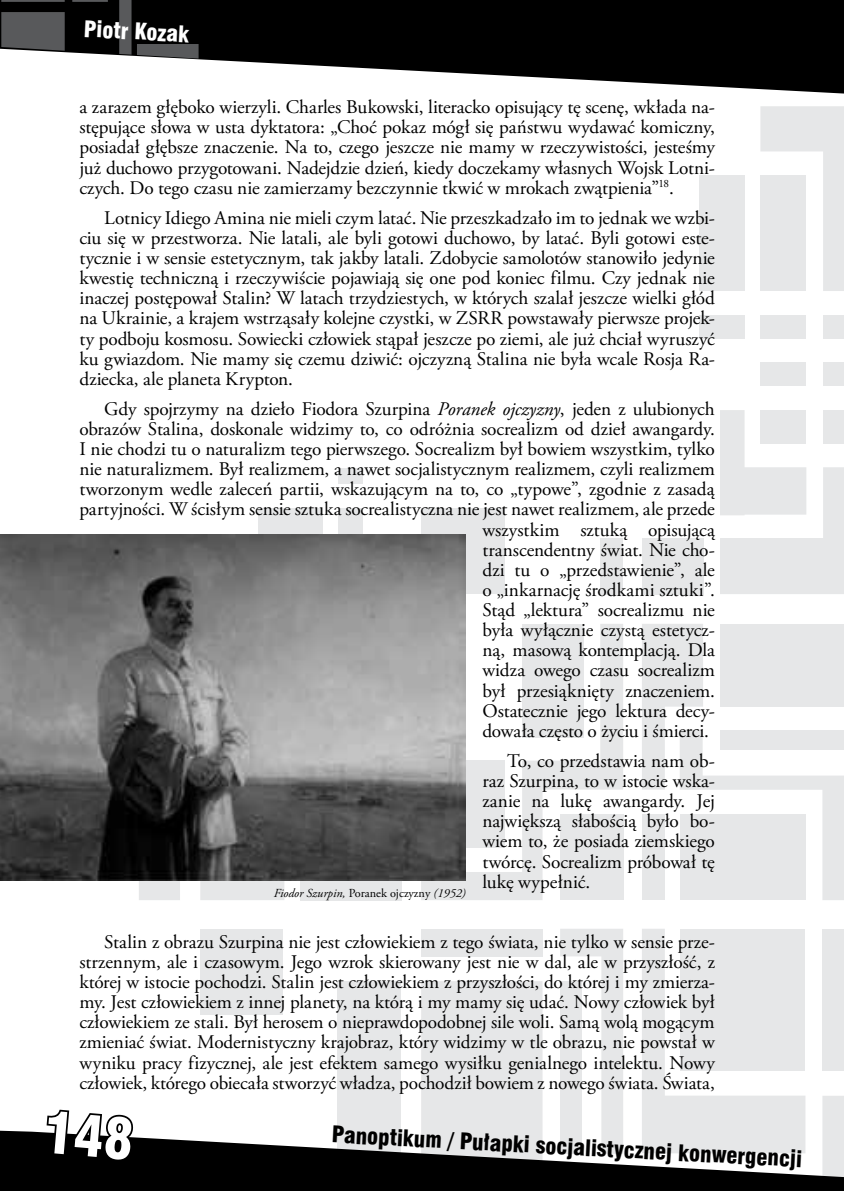
<style>
.page{position:relative;width:844px;height:1191px;background:#fff}
.page>*{position:absolute;margin:0;border:0;box-sizing:border-box;transform-origin:0 0}
.t1{font:21px "Swis 721 Blk Cn PL";color:#000}
.t2{font:21px "Swis 721 Blk Cn PL";color:#fff}
.t3{font:19.25px/20.1px "Adobe Garamond Pro";color:#000;text-align:justify}
.t4{font:italic 12.25px "Adobe Garamond Pro";color:#000}
.s1{font-style:italic}
.s2{font-style:normal}
</style>
<div class="page">
<div style="left:698px;top:175px;width:46px;height:116px;background:#e6e7e8"></div>
<div style="left:822px;top:315px;width:21px;height:23px;background:#e6e7e8"></div>
<div style="left:760px;top:315px;width:46px;height:23px;background:#e6e7e8"></div>
<div style="left:698px;top:315px;width:46px;height:23px;background:#e6e7e8"></div>
<div style="left:822px;top:362px;width:21px;height:24px;background:#e6e7e8"></div>
<div style="left:760px;top:362px;width:46px;height:24px;background:#e6e7e8"></div>
<div style="left:600px;top:538px;width:23px;height:56px;background:#e6e7e8"></div>
<div style="left:641px;top:538px;width:62px;height:56px;background:#e6e7e8"></div>
<div style="left:300px;top:872px;width:101px;height:28px;background:#e6e7e8"></div>
<div style="left:338px;top:981px;width:63px;height:210px;background:#e6e7e8"></div>
<div style="left:200px;top:929px;width:83px;height:85px;background:#e6e7e8"></div>
<div style="left:421px;top:508px;width:84px;height:86px;background:#e6e7e8"></div>
<div style="left:258px;top:508px;width:64px;height:34px;background:#e6e7e8"></div>
<div style="left:338px;top:508px;width:25px;height:34px;background:#e6e7e8"></div>
<div style="left:338px;top:468px;width:25px;height:15px;background:#e6e7e8"></div>
<svg style="left:760px;top:106px;width:83px;height:185px"></svg>
<svg style="left:642px;top:624px;width:201px;height:276px"></svg>
<svg style="left:421px;top:624px;width:202px;height:276px;fill:#e6e7e8"></svg>
<svg style="left:642px;top:929px;width:201px;height:201px"></svg>
<div style="left:200px;top:880px;width:84px;height:20px;background:#e6e7e8"></div>
<svg style="left:37px;top:880px;width:143px;height:20px"></svg>
<svg style="left:421px;top:929px;width:202px;height:201px"></svg>
<svg style="left:720px;top:410px;width:123px;height:184px"></svg>
<svg style="left:194px;top:0;width:649px;height:94px;fill:#000"></svg>
<svg style="left:0;top:0;width:198px;height:59px;background:#333334"></svg>
<svg style="left:0;top:1130px;width:843px;height:61px;fill:#000"></svg>
<img style="left:0;top:534px;width:466px;height:346px">
<svg style="left:45px;top:1109px;width:90px;height:55px"></svg>
<p class="t2" style="left:85px;top:15px;width:107px;rotate:3deg">Piotr Kozak</p>
<p class="t3" style="left:79px;top:98px;width:636px">a zarazem głęboko wierzyli. Charles Bukowski, literacko opisujący tę scenę, wkłada na&shy;stępujące słowa w usta dyktatora: „Choć pokaz mógł się państwu wydawać komiczny, posiadał głębsze znaczenie. Na to, czego jeszcze nie mamy w rzeczywistości, jesteśmy już duchowo przygotowani. Nadejdzie dzień, kiedy doczekamy własnych Wojsk Lotni&shy;czych. Do tego czasu nie zamierzamy bezczynnie tkwić w mrokach zwątpienia”<sup>18</sup>.</p>
<p class="t3" style="left:79px;top:208px;width:637px;text-indent:25px">Lotnicy Idiego Amina nie mieli czym latać. Nie przeszkadzało im to jednak we wzbi&shy;ciu się w przestworza. Nie latali, ale byli gotowi duchowo, by latać. Byli gotowi este&shy;tycznie i w sensie estetycznym, tak jakby latali. Zdobycie samolotów stanowiło jedynie kwestię techniczną i rzeczywiście pojawiają się one pod koniec filmu. Czy jednak nie inaczej postępował Stalin? W latach trzydziestych, w których szalał jeszcze wielki głód na Ukrainie, a krajem wstrząsały kolejne czystki, w ZSRR powstawały pierwsze projek&shy;ty podboju kosmosu. Sowiecki człowiek stąpał jeszcze po ziemi, ale już chciał wyruszyć ku gwiazdom. Nie mamy się czemu dziwić: ojczyzną Stalina nie była wcale Rosja Ra&shy;dziecka, ale planeta Krypton.</p>
<p class="t3" style="left:104px;top:399px;width:612px">Gdy spojrzymy na dzieło Fiodora Szurpina <span class="s1">Poranek ojczyzny</span>, jeden z ulubionych</p>
<p class="t3" style="left:79px;top:419px;width:636px">obrazów Stalina, doskonale widzimy to, co odróżnia socrealizm od dzieł awangardy.</p>
<p class="t3" style="left:79px;top:439px;width:636px">I nie chodzi tu o naturalizm tego pierwszego. Socrealizm był bowiem wszystkim, tylko</p>
<p class="t3" style="left:79px;top:460px;width:636px">nie naturalizmem. Był realizmem, a nawet socjalistycznym realizmem, czyli realizmem</p>
<p class="t3" style="left:79px;top:480px;width:636px">tworzonym wedle zaleceń partii, wskazującym na to, co „typowe”, zgodnie z zasadą</p>
<p class="t3" style="left:79px;top:500px;width:637px">partyjności. W ścisłym sensie sztuka socrealistyczna nie jest nawet realizmem, ale przede</p>
<p class="t3" style="left:482px;top:520px;width:234px">wszystkim sztuką opisującą</p>
<p class="t3" style="left:482px;top:540px;width:234px">transcendentny świat. Nie cho-</p>
<p class="t3" style="left:482px;top:560px;width:234px">dzi tu o „przedstawienie”, ale</p>
<p class="t3" style="left:482px;top:580px;width:234px">o „inkarnację środkami sztuki”.</p>
<p class="t3" style="left:482px;top:600px;width:234px">Stąd „lektura” socrealizmu nie</p>
<p class="t3" style="left:482px;top:620px;width:234px">była wyłącznie czystą estetycz-</p>
<p class="t3" style="left:482px;top:641px;width:234px">ną, masową kontemplacją. Dla</p>
<p class="t3" style="left:482px;top:661px;width:234px">widza owego czasu socrealizm</p>
<p class="t3" style="left:482px;top:681px;width:234px">był przesiąknięty znaczeniem.</p>
<p class="t3" style="left:482px;top:701px;width:234px">Ostatecznie jego lektura decy-</p>
<p class="t3" style="left:482px;top:721px;width:228px">dowała często o życiu i śmierci.</p>
<p class="t3" style="left:482px;top:751px;width:234px;text-indent:25px">To, co przedstawia nam ob&shy;raz Szurpina, to w istocie wska&shy;zanie na lukę awangardy. Jej największą słabością było bo&shy;wiem to, że posiada ziemskiego twórcę. Socrealizm próbował tę lukę wypełnić.</p>
<p class="t4" style="left:274px;top:886px;width:193px">Fiodor Szurpin, <span class="s2">Poranek ojczyzny</span> (1952)</p>
<p class="t3" style="left:79px;top:932px;width:637px;text-indent:25px">Stalin z obrazu Szurpina nie jest człowiekiem z tego świata, nie tylko w sensie prze&shy;strzennym, ale i czasowym. Jego wzrok skierowany jest nie w dal, ale w przyszłość, z której w istocie pochodzi. Stalin jest człowiekiem z przyszłości, do której i my zmierza&shy;my. Jest człowiekiem z innej planety, na którą i my mamy się udać. Nowy człowiek był człowiekiem ze stali. Był herosem o nieprawdopodobnej sile woli. Samą wolą mogącym zmieniać świat. Modernistyczny krajobraz, który widzimy w tle obrazu, nie powstał w wyniku pracy fizycznej, ale jest efektem samego wysiłku genialnego intelektu. Nowy człowiek, którego obiecała stworzyć władza, pochodził bowiem z nowego świata. Świata,</p>
<p class="t1" style="left:332px;top:1121px;width:472px;rotate:3deg">Panoptikum / Pułapki socjalistycznej konwergencji</p>
</div>
